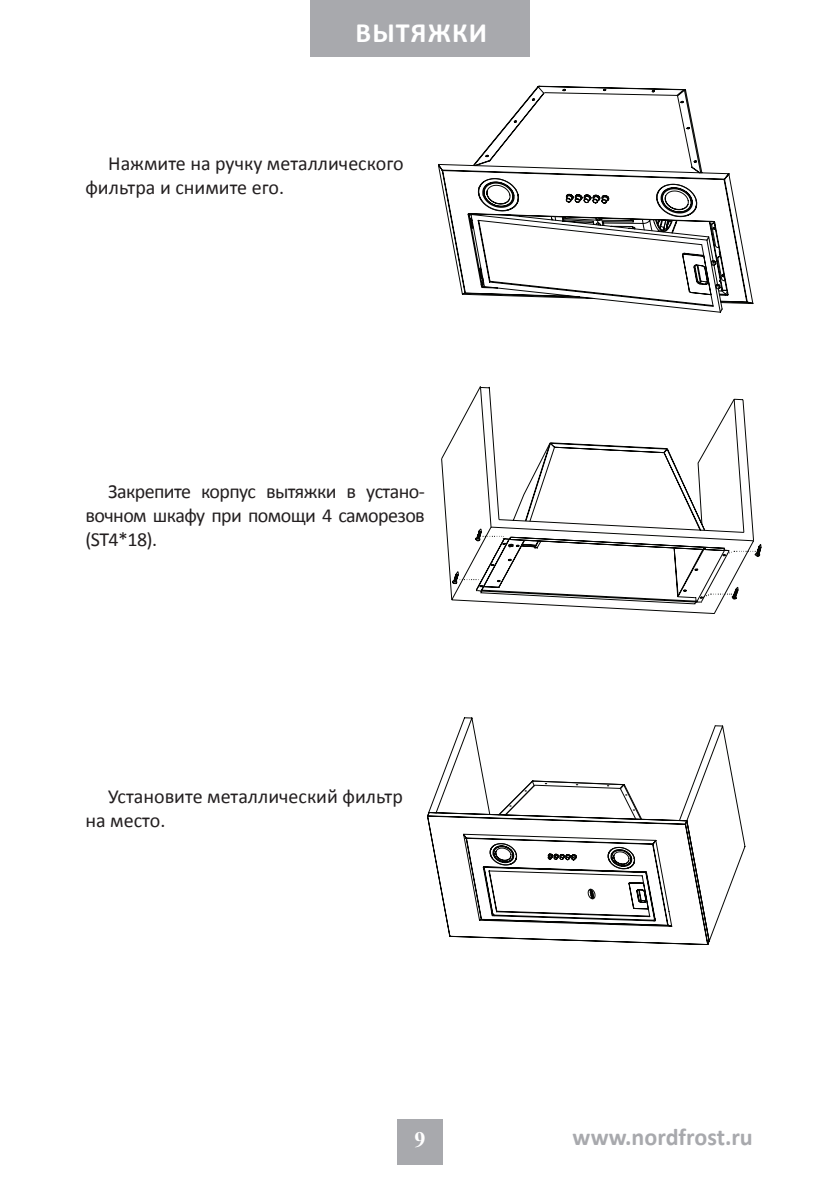
<style>
.page{position:relative;width:840px;height:1191px;background:#fff}
.page>*{position:absolute;margin:0;border:0;box-sizing:border-box;transform-origin:0 0}
.t1{font:700 28px "Calibri";letter-spacing:.04em;color:#fff}
.t2{font:700 24px "Calibri";color:#a8a9ad}
.t3{font:700 22px "Times New Roman";color:#fff}
.t4{font:20px/24px "Calibri";color:#231f20}
</style>
<div class="page">
<div style="left:310px;top:0;width:219px;height:57px;background:#a8a9ad"></div>
<div style="left:397px;top:1118px;width:45px;height:46px;background:#a8a9ad"></div>
<svg style="left:440px;top:725px;width:304px;height:218px"></svg>
<svg style="left:427px;top:780px;width:282px;height:165px"></svg>
<svg style="left:438px;top:164px;width:314px;height:149px"></svg>
<svg style="left:441px;top:164px;width:307px;height:139px"></svg>
<svg style="left:441px;top:86px;width:287px;height:209px"></svg>
<svg style="left:451px;top:600px;width:269px;height:14px"></svg>
<svg style="left:452px;top:600px;width:270px;height:4px"></svg>
<svg style="left:441px;top:386px;width:319px;height:214px"></svg>
<h1 class="t1" style="left:355px;top:15px;width:133px">ВЫТЯЖКИ</h1>
<p class="t4" style="left:85px;top:152px;width:319px;text-indent:23px">Нажмите на ручку металлического фильтра и снимите его.</p>
<p class="t4" style="left:85px;top:479px;width:341px;text-align:justify;text-indent:23px">Закрепите корпус вытяжки в устано&shy;вочном шкафу при помощи 4 саморезов (ST4*18).</p>
<p class="t4" style="left:85px;top:784px;width:319px;text-indent:23px">Установите металлический фильтр на место.</p>
<p class="t3" style="left:414px;top:1123px;width:12px">9</p>
<p class="t2" style="left:572px;top:1122px;width:182px">www.nordfrost.ru</p>
</div>
